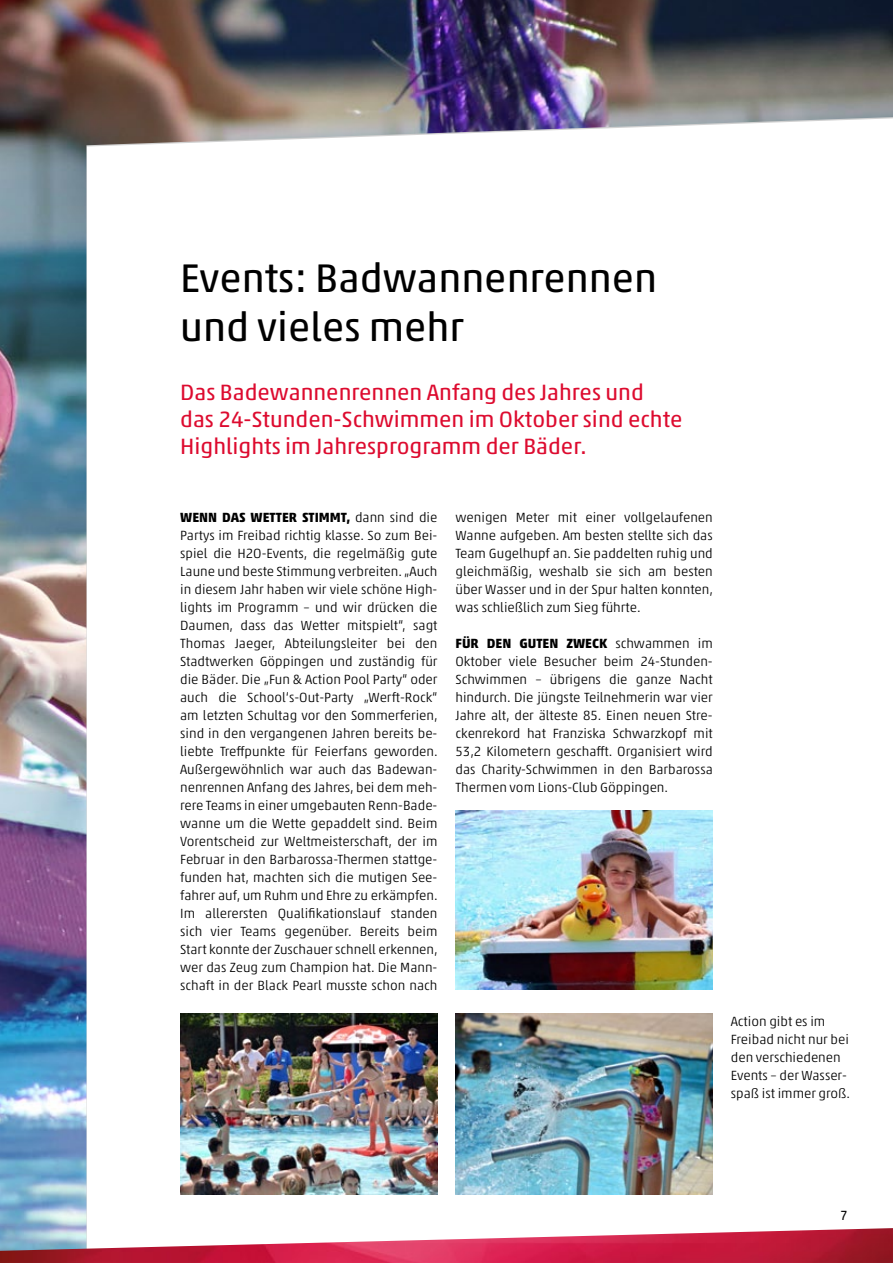
<style>
.page{position:relative;width:893px;height:1263px;background:#fff}
.page>*{position:absolute;margin:0;border:0;box-sizing:border-box;transform-origin:0 0}
.t1{font:40.5px/48.6px "Akko Std";color:#000}
.t2{font:22.5px/27px "Akko Std";color:#dd0b2f}
.t3{font:300 13.5px/18px "Akko Pro";color:#000;text-align:justify}
.t4{font:700 13.5px "Akko Std";color:#000}
.t5{font:13.5px "Akko Std";color:#000}
.s1{font-family:"Akko Pro";font-weight:300}
</style>
<div class="page">
<img style="left:0;top:0;width:893px;height:1228px">
<img style="left:0;top:1228px;width:893px;height:35px">
<h1 class="t1" style="left:180px;top:253px;width:478px">Events: Badwannenrennen und vieles mehr</h1>
<h2 class="t2" style="left:180px;top:378px;width:504px">Das Badewannenrennen Anfang des Jahres und das 24-Stunden-Schwimmen im Oktober sind echte<br>Highlights im Jahresprogramm der Bäder.</h2>
<p class="t4" style="left:180px;top:509px;width:21px">WENN</p>
<p class="t4" style="left:222px;top:509px;width:217px">DAS WETTER STIMMT, <span class="s1">dann sind die</span></p>
<p class="t3" style="left:180px;top:526px;width:259px">Partys im Freibad richtig klasse. So zum Bei&shy;spiel die H2O-Events, die regelmäßig gute Laune und beste Stimmung verbreiten. „Auch in diesem Jahr haben wir viele schöne High&shy;lights im Programm – und wir drücken die Daumen, dass das Wetter mitspielt“, sagt Thomas Jaeger, Abteilungsleiter bei den Stadtwerken Göppingen und zuständig für die Bäder. Die „Fun &amp; Action Pool Party“ oder auch die School‘s-Out-Party „Werft-Rock“ am letzten Schultag vor den Sommerferien, sind in den vergangenen Jahren bereits be&shy;liebte Treffpunkte für Feierfans geworden.<br>Außergewöhnlich war auch das Badewan&shy;nenrennen Anfang des Jahres, bei dem meh&shy;rere Teams in einer umgebauten Renn-Bade&shy;wanne um die Wette gepaddelt sind. Beim Vorentscheid zur Weltmeisterschaft, der im Februar in den Barbarossa-Thermen stattge&shy;funden hat, machten sich die mutigen See&shy;fahrer auf, um Ruhm und Ehre zu erkämpfen.<br>Im allerersten Qualifikationslauf standen sich vier Teams gegenüber. Bereits beim Start konnte der Zuschauer schnell erkennen, wer das Zeug zum Champion hat. Die Mann&shy;schaft in der Black Pearl musste schon nach</p>
<p class="t3" style="left:455px;top:508px;width:259px">wenigen Meter mit einer vollgelaufenen Wanne aufgeben. Am besten stellte sich das Team Gugelhupf an. Sie paddelten ruhig und gleichmäßig, weshalb sie sich am besten über Wasser und in der Spur halten konnten, was schließlich zum Sieg führte.</p>
<p class="t4" style="left:455px;top:635px;width:259px">FÜR DEN GUTEN ZWECK <span class="s1">schwammen im</span></p>
<p class="t3" style="left:455px;top:652px;width:259px">Oktober viele Besucher beim 24-Stunden-Schwimmen – übrigens die ganze Nacht hindurch. Die jüngste Teilnehmerin war vier Jahre alt, der älteste 85. Einen neuen Stre&shy;ckenrekord hat Franziska Schwarzkopf mit 53,2 Kilometern geschafft. Organisiert wird das Charity-Schwimmen in den Barbarossa Thermen vom Lions-Club Göppingen.</p>
<p class="t3" style="left:731px;top:1012px;width:121px;text-align:left">Action gibt es im<br>Freibad nicht nur bei den verschiedenen<br>Events – der Wasser&shy;spaß ist immer groß.</p>
<p class="t5" style="left:840px;top:1207px;width:9px">7</p>
</div>
